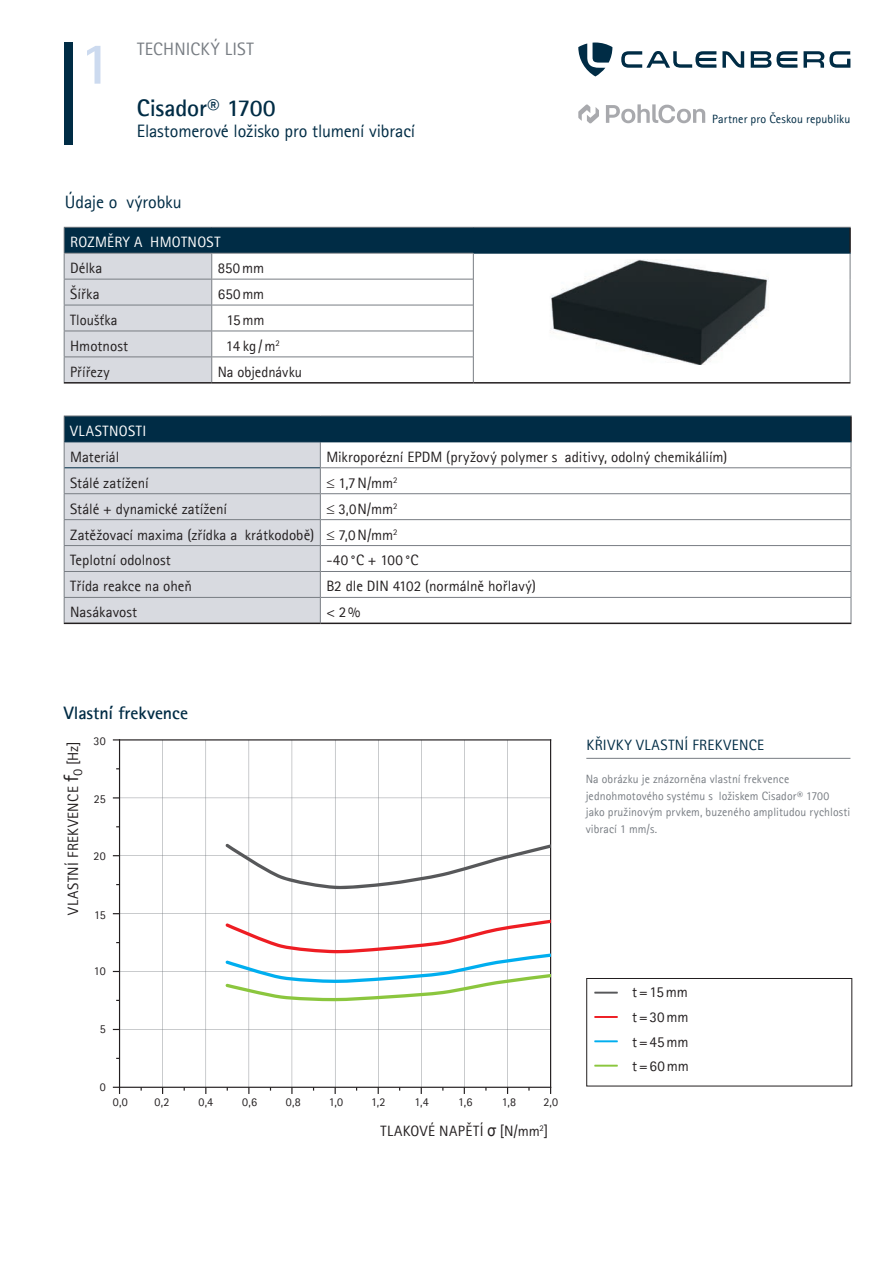
<style>
.page{position:relative;width:893px;height:1263px;background:#fff}
.page>*{position:absolute;margin:0;border:0;box-sizing:border-box;transform-origin:0 0}
.t1{font:700 59.55px "Agfa Rotis Sans Serif PRO";color:#ccdaef}
.t2{font:700 24px "Agfa Rotis Sans Serif PRO";letter-spacing:-.005em;color:#002c45}
.t3{font:18px "Agfa Rotis Sans Serif PRO";letter-spacing:-.01em;color:#002c45}
.t4{font:700 18px "Agfa Rotis Sans Serif PRO";letter-spacing:-.005em;color:#002c45}
.t5{font:18px "Agfa Rotis Sans Serif PRO";letter-spacing:.015em;color:#787d83}
.t6{font:15px/24.6px "Agfa Rotis Sans Serif PRO";color:#231f20;text-align:justify}
.t7{font:15px "Agfa Rotis Sans Serif PRO";letter-spacing:.025em;color:#231f20}
.t8{font:15px "Agfa Rotis Sans Serif PRO";letter-spacing:.02em;color:#fff}
.t9{font:15px "Agfa Rotis Sans Serif PRO";letter-spacing:.03em;color:#002c45}
.t10{font:12px/16.5px "Agfa Rotis Sans Serif PRO";letter-spacing:.01em;color:#787d83}
.t11{font:12px "Agfa Rotis Sans Serif PRO";color:#231f20}
.t12{font:12px "Agfa Rotis Sans Serif PRO";letter-spacing:.01em;color:#002c45}
.s1{font-size:21px}
.s2{font-family:"Arial Narrow";font-size:16.5px}
</style>
<div class="page">
<div style="left:64px;top:43px;width:8px;height:102px;background:#002c45"></div>
<svg style="left:621px;top:51px;width:229px;height:17px"></svg>
<svg style="left:578px;top:43px;width:34px;height:33px"></svg>
<svg style="left:578px;top:104px;width:127px;height:19px"></svg>
<div style="left:64px;top:416px;width:787px;height:26px;background:#002c45"></div>
<div style="left:65px;top:442px;width:255px;height:181px;background:#d8dae0"></div>
<hr style="left:850px;top:416px;width:2px;height:25px;background:#231f20">
<hr style="left:64px;top:416px;width:256px;height:1px;background:#787d83">
<hr style="left:320px;top:416px;width:532px;height:1px;background:#787d83">
<hr style="left:320px;top:467px;width:531px;height:1px;background:#787d83">
<hr style="left:64px;top:493px;width:257px;height:1px;background:#787d83">
<svg style="left:64px;top:416px;width:1px;height:207px"></svg>
<svg style="left:320px;top:442px;width:1px;height:181px"></svg>
<svg style="left:851px;top:442px;width:1px;height:181px"></svg>
<hr style="left:320px;top:441px;width:532px;height:1px;background:#002c45">
<hr style="left:65px;top:467px;width:255px;height:1px;background:#002c45">
<hr style="left:321px;top:493px;width:530px;height:1px;background:#787d83">
<hr style="left:321px;top:519px;width:530px;height:1px;background:#787d83">
<hr style="left:321px;top:545px;width:530px;height:1px;background:#787d83">
<hr style="left:64px;top:623px;width:256px;height:1px;background:#231f20">
<hr style="left:320px;top:623px;width:531px;height:1px;background:#231f20">
<hr style="left:64px;top:519px;width:257px;height:1px;background:#787d83">
<hr style="left:64px;top:545px;width:257px;height:1px;background:#787d83">
<hr style="left:64px;top:571px;width:256px;height:1px;background:#787d83">
<hr style="left:320px;top:571px;width:531px;height:1px;background:#787d83">
<hr style="left:64px;top:597px;width:256px;height:1px;background:#787d83">
<hr style="left:320px;top:597px;width:531px;height:1px;background:#787d83">
<div style="left:64px;top:227px;width:786px;height:26px;background:#002c45"></div>
<hr style="left:849px;top:228px;width:2px;height:25px;background:#231f20">
<hr style="left:64px;top:227px;width:148px;height:1px;background:#787d83">
<hr style="left:212px;top:227px;width:261px;height:1px;background:#787d83">
<hr style="left:473px;top:227px;width:378px;height:1px;background:#787d83">
<svg style="left:64px;top:228px;width:148px;height:154px"></svg>
<svg style="left:473px;top:254px;width:1px;height:128px"></svg>
<svg style="left:850px;top:254px;width:1px;height:128px"></svg>
<hr style="left:473px;top:253px;width:378px;height:1px;background:#002c45">
<hr style="left:473px;top:382px;width:377px;height:2px;background:#231f20">
<hr style="left:212px;top:279px;width:261px;height:1px;background:#787d83">
<hr style="left:212px;top:305px;width:261px;height:1px;background:#787d83">
<hr style="left:212px;top:331px;width:261px;height:1px;background:#787d83">
<hr style="left:212px;top:356px;width:261px;height:1px;background:#787d83">
<hr style="left:212px;top:253px;width:261px;height:1px;background:#787d83">
<hr style="left:64px;top:382px;width:148px;height:2px;background:#231f20">
<hr style="left:212px;top:382px;width:261px;height:2px;background:#231f20">
<hr style="left:64px;top:253px;width:148px;height:1px;background:#787d83">
<hr style="left:64px;top:279px;width:148px;height:1px;background:#787d83">
<hr style="left:64px;top:305px;width:148px;height:1px;background:#787d83">
<hr style="left:64px;top:331px;width:148px;height:1px;background:#787d83">
<hr style="left:64px;top:356px;width:148px;height:1px;background:#787d83">
<hr style="left:586px;top:758px;width:264px;height:1px;background:#787d83">
<svg style="left:594px;top:992px;width:24px;height:1px"></svg>
<hr style="left:594px;top:1016px;width:24px;height:2px;background:#ee1d23">
<hr style="left:594px;top:1040px;width:24px;height:2px;background:#00aeef">
<hr style="left:594px;top:1065px;width:24px;height:2px;background:#8bc63e">
<div style="left:586px;top:978px;width:266px;height:108px;border:1px solid #231f20"></div>
<svg style="left:120px;top:740px;width:430px;height:347px"></svg>
<hr style="left:119px;top:1087px;width:432px;height:1px;background:#231f20">
<hr style="left:119px;top:739px;width:432px;height:1px;background:#231f20">
<hr style="left:550px;top:739px;width:1px;height:349px;background:#231f20">
<hr style="left:119px;top:739px;width:1px;height:349px;background:#231f20">
<svg style="left:113px;top:1087px;width:7px;height:7px"></svg>
<svg style="left:225px;top:844px;width:326px;height:45px"></svg>
<svg style="left:225px;top:919px;width:326px;height:82px"></svg>
<img style="left:550px;top:259px;width:219px;height:106px">
<h1 class="t1" style="left:80px;top:26px;width:34px">1</h1>
<p class="t5" style="left:137px;top:38px;width:118px">TECHNICKÝ LIST</p>
<h2 class="t2" style="left:137px;top:92px;width:140px">Cisador® 1700</h2>
<p class="t3" style="left:137px;top:121px;width:280px">Elastomerové ložisko pro tlumení vibrací</p>
<p class="t3" style="left:65px;top:192px;width:118px">Údaje o výrobku</p>
<p class="t8" style="left:70px;top:233px;width:152px">ROZMĚRY A HMOTNOST</p>
<p class="t6" style="left:70px;top:256px;width:34px">Délka</p>
<p class="t6" style="left:218px;top:256px;width:48px">850mm</p>
<p class="t6" style="left:70px;top:282px;width:31px">Šířka</p>
<p class="t6" style="left:218px;top:282px;width:48px">650mm</p>
<p class="t6" style="left:70px;top:308px;width:49px">Tloušťka</p>
<p class="t6" style="left:227px;top:308px;width:40px">15mm</p>
<p class="t6" style="left:70px;top:334px;width:59px">Hmotnost</p>
<p class="t6" style="left:226px;top:334px;width:55px">14kg/m<sup>2</sup></p>
<p class="t6" style="left:70px;top:360px;width:41px">Přířezy</p>
<p class="t6" style="left:218px;top:360px;width:86px">Na objednávku</p>
<p class="t12" style="left:712px;top:112px;width:140px">Partner pro Českou republiku</p>
<p class="t8" style="left:70px;top:422px;width:77px">VLASTNOSTI</p>
<p class="t6" style="left:70px;top:445px;width:51px">Materiál</p>
<p class="t6" style="left:326px;top:445px;width:403px">Mikroporézní EPDM (pryžový polymer s aditivy, odolný chemikáliím)</p>
<p class="t6" style="left:70px;top:471px;width:80px">Stálé zatížení</p>
<p class="t6" style="left:326px;top:471px;width:73px">≤ 1,7N/mm<sup>2</sup></p>
<p class="t6" style="left:70px;top:496px;width:158px">Stálé + dynamické zatížení</p>
<p class="t6" style="left:70px;top:496px;width:329px;line-height:26px;text-indent:256px">≤ 3,0N/mm<sup>2<br></sup>Zatěžovací maxima (zřídka a krátkodobě) ≤ 7,0N/mm<sup>2<br></sup>Teplotní odolnost</p>
<p class="t6" style="left:326px;top:548px;width:94px">-40°C + 100°C</p>
<p class="t6" style="left:70px;top:574px;width:123px">Třída reakce na oheň</p>
<p class="t6" style="left:326px;top:574px;width:211px">B2 dle DIN 4102 (normálně hořlavý)</p>
<p class="t6" style="left:70px;top:600px;width:68px">Nasákavost</p>
<p class="t6" style="left:326px;top:600px;width:36px">&lt; 2%</p>
<p class="t4" style="left:64px;top:701px;width:126px">Vlastní frekvence</p>
<p class="t7" style="left:64px;top:915px;width:175px;rotate:-90deg">VLASTNÍ FREKVENCE <span class="s1">f</span><sub>O</sub> [Hz]</p>
<p class="t11" style="left:93px;top:734px;width:14px">30</p>
<p class="t11" style="left:94px;top:791px;width:14px">25</p>
<p class="t11" style="left:94px;top:849px;width:14px">20</p>
<p class="t11" style="left:94px;top:908px;width:13px">15</p>
<p class="t11" style="left:94px;top:963px;width:13px">10</p>
<p class="t11" style="left:100px;top:1022px;width:7px">5</p>
<p class="t11" style="left:100px;top:1079px;width:7px">0</p>
<p class="t11" style="left:113px;top:1095px;width:16px">0,0</p>
<p class="t11" style="left:155px;top:1095px;width:16px">0,2</p>
<p class="t11" style="left:198px;top:1095px;width:16px">0,4</p>
<p class="t11" style="left:242px;top:1095px;width:16px">0,6</p>
<p class="t11" style="left:286px;top:1095px;width:16px">0,8</p>
<p class="t11" style="left:329px;top:1095px;width:16px">1,0</p>
<p class="t11" style="left:371px;top:1095px;width:16px">1,2</p>
<p class="t11" style="left:414px;top:1095px;width:16px">1,4</p>
<p class="t11" style="left:458px;top:1095px;width:16px">1,6</p>
<p class="t11" style="left:502px;top:1095px;width:16px">1,8</p>
<p class="t11" style="left:543px;top:1095px;width:16px">2,0</p>
<p class="t7" style="left:380px;top:1121px;width:169px">TLAKOVÉ NAPĚTÍ <span class="s2">σ</span> [N/mm<sup>2</sup>]</p>
<p class="t9" style="left:586px;top:736px;width:179px">KŘIVKY VLASTNÍ FREKVENCE</p>
<p class="t10" style="left:586px;top:771px;width:266px">Na obrázku je znázorněna vlastní frekvence jednohmotového systému s ložiskem Cisador® 1700 jako pružinovým prvkem, buzeného amplitudou rychlosti vibrací 1 mm/s.</p>
<p class="t6" style="left:632px;top:980px;width:58px">t=15mm t=30mm t=45mm t=60mm</p>
</div>
